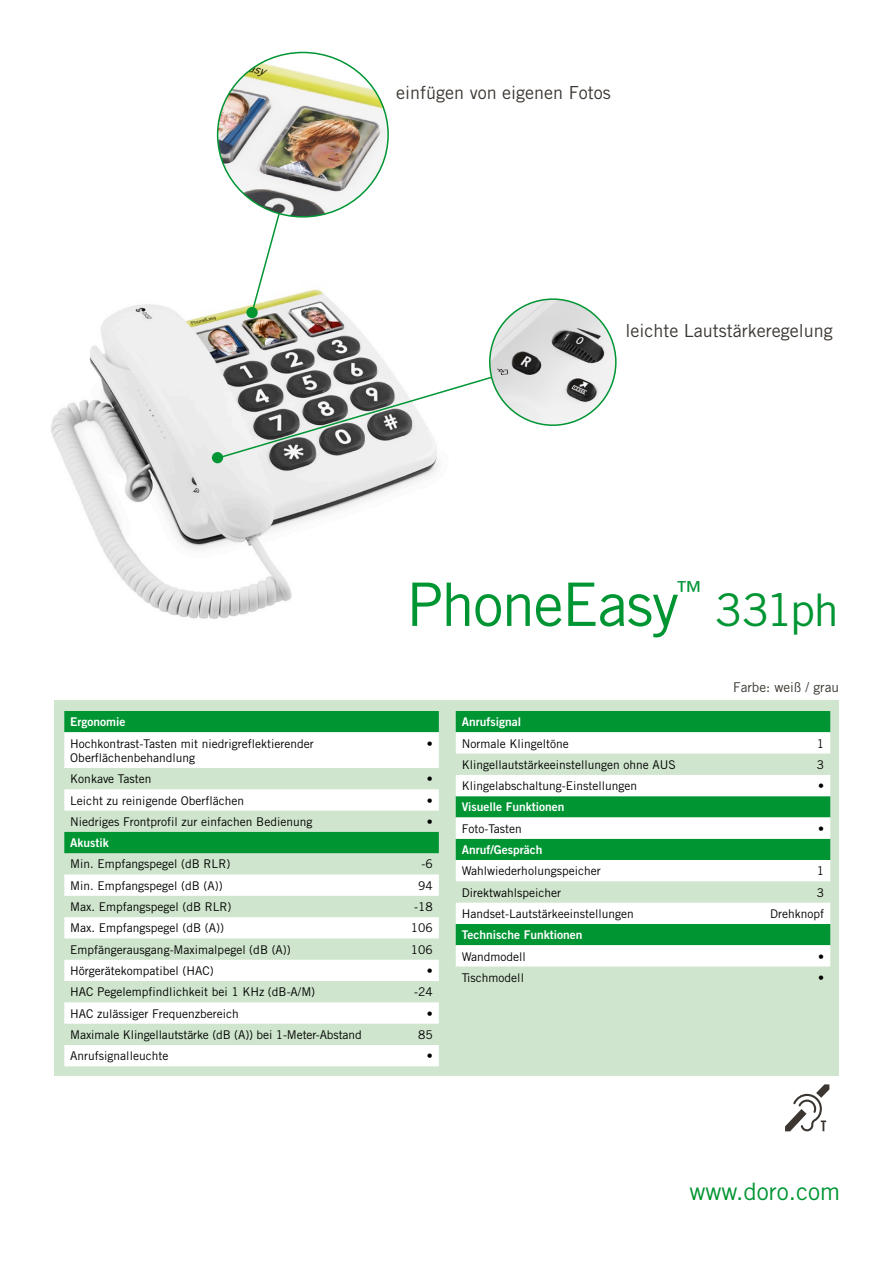
<style>
.page{position:relative;width:893px;height:1263px;background:#fff}
.page>*{position:absolute;margin:0;border:0;box-sizing:border-box;transform-origin:0 0}
.t1{font:60px "Trade Gothic LT Std";letter-spacing:-.025em;color:#009533}
.t2{font:45px "Trade Gothic LT Std";letter-spacing:-.05em;color:#009533}
.t3{font:26.25px "Trade Gothic LT Std";color:#009533}
.t4{font:24px "Trade Gothic LT Std";color:#009533}
.t5{font:18px "Trade Gothic Greek";color:#3b3631}
.t6{font:13.5px "Trade Gothic Greek";color:#3b3631}
.t7{font:12px/14.4px "Trade Gothic Greek";color:#000}
.t8{font:700 12px "Trade Gothic Greek";color:#fff}
</style>
<div class="page">
<img style="left:51px;top:289px;width:388px;height:330px">
<div style="left:212px;top:452px;width:11px;height:11px;background:#009533;border-radius:50%"></div>
<svg style="left:216px;top:358px;width:329px;height:102px"></svg>
<img style="left:490px;top:299px;width:126px;height:126px;border-radius:63px">
<div style="left:246px;top:307px;width:12px;height:11px;background:#009533;border-radius:50%"></div>
<svg style="left:250px;top:217px;width:52px;height:97px"></svg>
<img style="left:218px;top:52px;width:170px;height:165px">
<div style="left:54px;top:701px;width:785px;height:375px;background:#cfe5cd"></div>
<div style="left:64px;top:711px;width:375px;height:21px;background:#009533"></div>
<svg style="left:64px;top:732px;width:375px;height:334px"></svg>
<div style="left:456px;top:711px;width:374px;height:21px;background:#009533"></div>
<svg style="left:456px;top:732px;width:374px;height:234px;fill:#fff"></svg>
<svg style="left:785px;top:1084px;width:44px;height:47px"></svg>
<h3 class="t5" style="left:396px;top:83px;width:216px">einfügen von eigenen Fotos</h3>
<h3 class="t5" style="left:625px;top:321px;width:209px">leichte Lautstärkeregelung</h3>
<h1 class="t1" style="left:406px;top:568px;width:274px">PhoneEasy</h1>
<h3 class="t3" style="left:676px;top:575px;width:27px">™</h3>
<h2 class="t2" style="left:715px;top:583px;width:125px">331ph</h2>
<p class="t6" style="left:733px;top:680px;width:107px">Farbe: weiß / grau</p>
<p class="t8" style="left:70px;top:715px;width:57px">Ergonomie</p>
<p class="t7" style="left:70px;top:736px;width:245px">Hochkontrast-Tasten mit niedrigreflektierender<br>Oberflächenbehandlung</p>
<p class="t7" style="left:427px;top:736px;width:7px">•</p>
<p class="t7" style="left:70px;top:772px;width:83px">Konkave Tasten</p>
<p class="t7" style="left:427px;top:772px;width:7px">•</p>
<p class="t7" style="left:70px;top:793px;width:175px">Leicht zu reinigende Oberflächen</p>
<p class="t7" style="left:427px;top:793px;width:7px">•</p>
<p class="t7" style="left:70px;top:815px;width:244px">Niedriges Frontprofil zur einfachen Bedienung</p>
<p class="t7" style="left:427px;top:815px;width:7px">•</p>
<p class="t8" style="left:70px;top:836px;width:40px">Akustik</p>
<p class="t7" style="left:70px;top:857px;width:161px">Min. Empfangspegel (dB RLR)</p>
<p class="t7" style="left:421px;top:857px;width:13px">-6</p>
<p class="t7" style="left:70px;top:878px;width:154px">Min. Empfangspegel (dB (A))</p>
<p class="t7" style="left:418px;top:878px;width:16px">94</p>
<p class="t7" style="left:70px;top:900px;width:163px">Max. Empfangspegel (dB RLR)</p>
<p class="t7" style="left:414px;top:900px;width:20px">-18</p>
<p class="t7" style="left:70px;top:921px;width:155px">Max. Empfangspegel (dB (A))</p>
<p class="t7" style="left:411px;top:921px;width:23px">106</p>
<p class="t7" style="left:70px;top:942px;width:222px">Empfängerausgang-Maximalpegel (dB (A))</p>
<p class="t7" style="left:411px;top:942px;width:23px">106</p>
<p class="t7" style="left:70px;top:964px;width:145px">Hörgerätekompatibel (HAC)</p>
<p class="t7" style="left:427px;top:964px;width:7px">•</p>
<p class="t7" style="left:70px;top:985px;width:246px">HAC Pegelempfindlichkeit bei 1 KHz (dB-A/M)</p>
<p class="t7" style="left:414px;top:985px;width:20px">-24</p>
<p class="t7" style="left:70px;top:1006px;width:170px">HAC zulässiger Frequenzbereich</p>
<p class="t7" style="left:427px;top:1006px;width:7px">•</p>
<p class="t7" style="left:70px;top:1028px;width:293px">Maximale Klingellautstärke (dB (A)) bei 1-Meter-Abstand</p>
<p class="t7" style="left:418px;top:1028px;width:16px">85</p>
<p class="t7" style="left:70px;top:1049px;width:100px">Anrufsignalleuchte</p>
<p class="t7" style="left:427px;top:1049px;width:7px">•</p>
<p class="t8" style="left:462px;top:715px;width:61px">Anrufsignal</p>
<p class="t7" style="left:462px;top:736px;width:109px">Normale Klingeltöne</p>
<p class="t7" style="left:817px;top:736px;width:9px">1</p>
<p class="t7" style="left:462px;top:758px;width:216px">Klingellautstärkeeinstellungen ohne AUS</p>
<p class="t7" style="left:817px;top:758px;width:9px">3</p>
<p class="t7" style="left:462px;top:779px;width:177px">Klingelabschaltung-Einstellungen</p>
<p class="t7" style="left:818px;top:779px;width:7px">•</p>
<p class="t8" style="left:462px;top:800px;width:104px">Visuelle Funktionen</p>
<p class="t7" style="left:462px;top:821px;width:62px">Foto-Tasten</p>
<p class="t7" style="left:818px;top:821px;width:7px">•</p>
<p class="t8" style="left:462px;top:843px;width:82px">Anruf/Gespräch</p>
<p class="t7" style="left:462px;top:864px;width:140px">Wahlwiederholungspeicher</p>
<p class="t7" style="left:817px;top:864px;width:9px">1</p>
<p class="t7" style="left:462px;top:885px;width:101px">Direktwahlspeicher</p>
<p class="t7" style="left:817px;top:885px;width:9px">3</p>
<p class="t7" style="left:462px;top:907px;width:174px">Handset-Lautstärkeeinstellungen</p>
<p class="t7" style="left:770px;top:907px;width:56px">Drehknopf</p>
<p class="t8" style="left:462px;top:928px;width:122px">Technische Funktionen</p>
<p class="t7" style="left:462px;top:949px;width:66px">Wandmodell</p>
<p class="t7" style="left:818px;top:949px;width:7px">•</p>
<p class="t7" style="left:462px;top:970px;width:64px">Tischmodell</p>
<p class="t7" style="left:818px;top:970px;width:7px">•</p>
<h3 class="t4" style="left:689px;top:1176px;width:152px">www.doro.com</h3>
</div>
